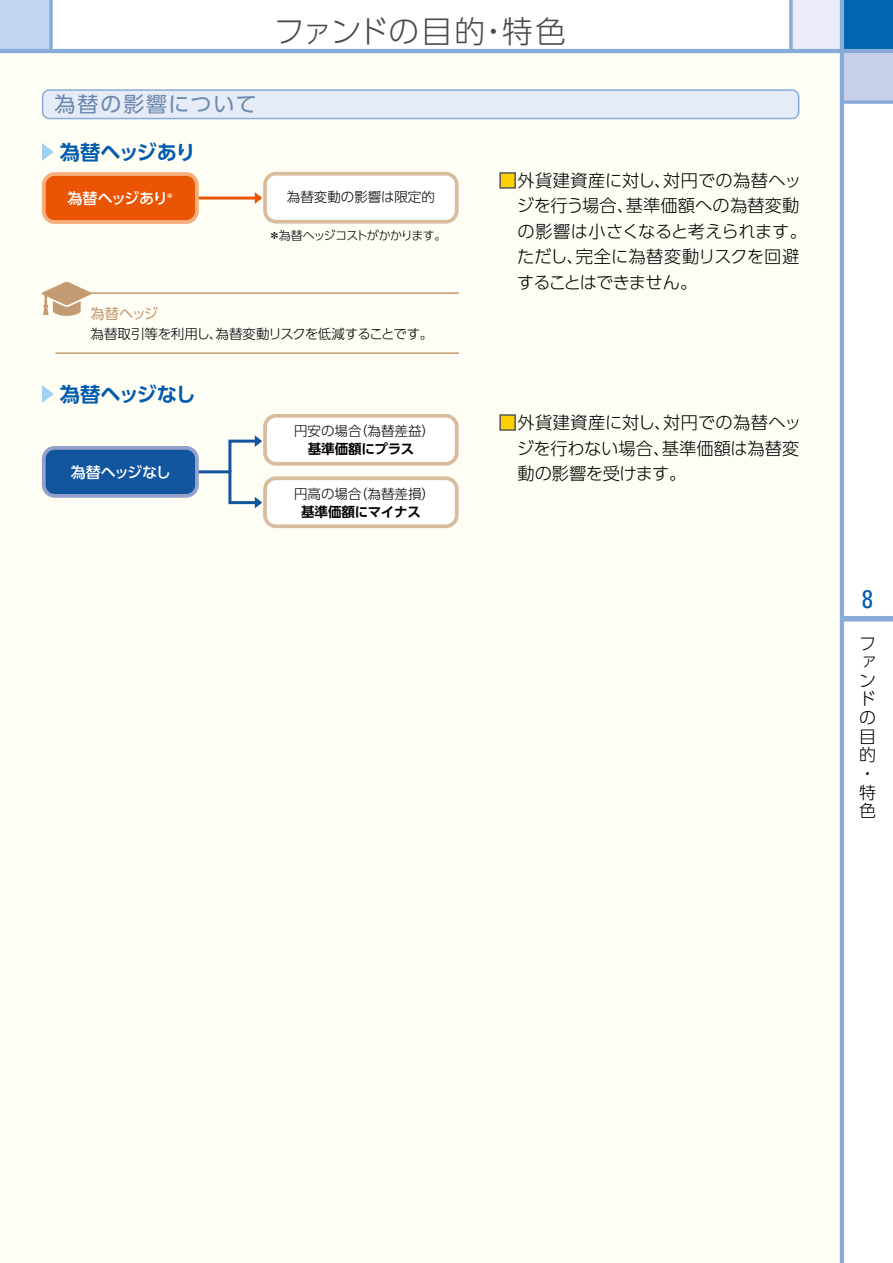
<style>
.page{position:relative;width:893px;height:1263px;background:#fff}
.page>*{position:absolute;margin:0;border:0;box-sizing:border-box;transform-origin:0 0}
.t1{font:300 30.75px "UD Shin Go Pro";letter-spacing:.005em;color:#4c4948}
.t2{font:condensed 25.5px "Univers";color:#005bac}
.t3{font:21px "UD Shin Go Pro";letter-spacing:.085em;color:#6b88ad}
.t4{font:700 20.25px "UD Shin Go Pro De";letter-spacing:-.035em;color:#005bac}
.t5{font:300 17.25px/25.5px "UD Shin Go Pro";color:#000}
.t6{font:300 16.95px/18.6px "UD Shin Go Pro";color:#000}
.t7{font:500 15px "UD Shin Go Pro";letter-spacing:-.04em;color:#fff}
.t8{font:14.25px "UD Shin Go Pro";letter-spacing:-.06em;color:#c49a72}
.t9{font:300 13.5px "UD Shin Go Pro";color:#000}
.t10{font:300 13.5px "UD Shin Go Pro";letter-spacing:-.03em;color:#000}
.t11{font:700 13.5px "UD Shin Go Pro De";letter-spacing:-.02em;color:#000}
.t12{font:300 12px "UD Shin Go Pro";letter-spacing:-.05em;color:#000}
</style>
<div class="page">
<div style="left:0;top:51px;width:842px;height:1212px;background:#fffef5"></div>
<div style="left:0;top:0;width:51px;height:51px;background:#c0d6ef"></div>
<div style="left:842px;top:51px;width:51px;height:51px;background:#c7d1eb"></div>
<div style="left:791px;top:0;width:51px;height:51px;background:#eaedf7"></div>
<div style="left:842px;top:0;width:51px;height:51px;background:#0067b3"></div>
<hr style="left:0;top:49px;width:893px;height:4px;background:#88abda">
<svg style="left:844px;top:100px;width:49px;height:4px"></svg>
<svg style="left:49px;top:0;width:4px;height:49px"></svg>
<svg style="left:789px;top:0;width:4px;height:49px"></svg>
<hr style="left:840px;top:0;width:4px;height:1263px;background:#88abda">
<div style="left:842px;top:616px;width:51px;height:5px;background:#88abda"></div>
<div style="left:43px;top:90px;width:756px;height:29px;background:#e5ebf7;border-radius:7px"></div>
<div style="left:42px;top:89px;width:757px;height:30px;border:2px solid #88abda;border-radius:7px"></div>
<svg style="left:42px;top:143px;width:12px;height:18px"></svg>
<hr style="left:198px;top:197px;width:61px;height:3px;background:#ea5504">
<svg style="left:255px;top:172px;width:204px;height:52px"></svg>
<svg style="left:42px;top:172px;width:157px;height:52px;background:#ec681e"></svg>
<div style="left:499px;top:172px;width:17px;height:17px;background:#fdd000;border:2px solid #595757"></div>
<svg style="left:42px;top:385px;width:12px;height:18px"></svg>
<hr style="left:198px;top:470px;width:32px;height:3px;background:#11559e">
<svg style="left:227px;top:414px;width:232px;height:114px"></svg>
<svg style="left:42px;top:446px;width:157px;height:52px;background:#2d66a8"></svg>
<div style="left:499px;top:414px;width:17px;height:17px;background:#fdd000;border:2px solid #595757"></div>
<hr style="left:55px;top:292px;width:404px;height:2px;background:#c49a72">
<hr style="left:55px;top:352px;width:404px;height:2px;background:#c49a72">
<svg style="left:42px;top:282px;width:50px;height:34px"></svg>
<h1 class="t1" style="left:274px;top:6px;width:294px">ファンドの目的・特色</h1>
<p class="t3" style="left:55px;top:87px;width:204px">為替の影響について</p>
<p class="t4" style="left:60px;top:135px;width:137px">為替ヘッジあり</p>
<p class="t7" style="left:68px;top:186px;width:108px">為替ヘッジあり<sup>＊</sup></p>
<p class="t9" style="left:287px;top:186px;width:150px">為替変動の影響は限定的</p>
<p class="t12" style="left:269px;top:226px;width:179px">＊為替ヘッジコストがかかります。</p>
<p class="t8" style="left:91px;top:302px;width:69px">為替ヘッジ</p>
<p class="t10" style="left:91px;top:323px;width:344px">為替取引等を利用し、為替変動リスクを低減することです。</p>
<p class="t4" style="left:60px;top:378px;width:137px">為替ヘッジなし</p>
<p class="t7" style="left:71px;top:460px;width:102px">為替ヘッジなし</p>
<p class="t9" style="left:294px;top:420px;width:143px">円安の場合（為替差益）</p>
<p class="t11" style="left:308px;top:438px;width:108px">基準価額にプラス</p>
<p class="t9" style="left:294px;top:483px;width:143px">円高の場合（為替差損）</p>
<p class="t11" style="left:301px;top:501px;width:121px">基準価額にマイナス</p>
<p class="t5" style="left:517px;top:167px;width:292px">外貨建資産に対し、対円での為替ヘッジを行う場合、基準価額への為替変動の影響は小さくなると考えられます。ただし、完全に為替変動リスクを回避することはできません。</p>
<p class="t5" style="left:517px;top:409px;width:286px;text-align:justify">外貨建資産に対し、対円での為替ヘッジを行わない場合、基準価額は為替変動の影響を受けます。</p>
<h2 class="t2" style="left:862px;top:582px;width:13px">8</h2>
<p class="t6" style="left:859px;top:633px;width:18px">ファンドの目的・特色</p>
</div>
